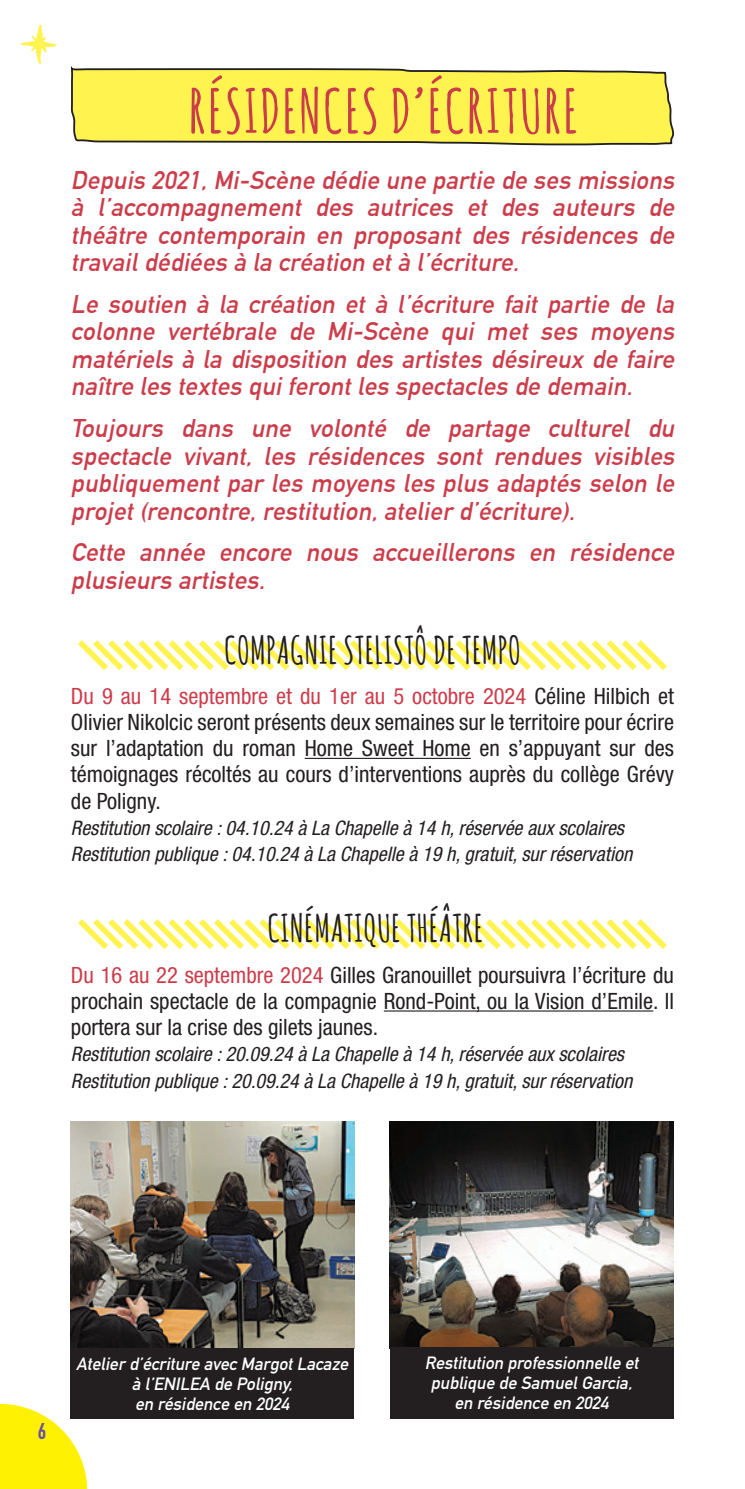
<style>
.page{position:relative;width:745px;height:1489px;background:#fff}
.page>*{position:absolute;margin:0;border:0;box-sizing:border-box;transform-origin:0 0}
.t1{font:700 60px "Amatic SC";letter-spacing:.03em;color:#cc3d4b}
.t2{font:700 37.5px "Amatic SC";letter-spacing:.01em;color:#231f20}
.t3{font:italic 700 25px/27.5px "DIN Alternate";letter-spacing:.01em;color:#cc3d4b;text-align:justify}
.t4{font:condensed 22.5px/26.2px "Helvetica Neue LT Std";color:#231f20;text-align:justify}
.t5{font:22.5px "DIN Engschrift Std";color:#6a51a0}
.t6{font:italic condensed 20px/26.2px "Helvetica Neue LT Std";color:#231f20}
.t7{font:italic 17.5px/20px "DIN Mittelschrift Std";color:#fff;text-align:center}
.s1{color:#cc3d4b}
</style>
<div class="page">
<svg style="left:78px;top:640px;width:589px;height:30px"></svg>
<hr style="left:304px;top:757px;width:166px;height:2px;background:#231f20">
<svg style="left:78px;top:919px;width:589px;height:30px"></svg>
<hr style="left:383px;top:1010px;width:269px;height:1px;background:#231f20">
<svg style="left:70px;top:66px;width:603px;height:80px;background:#f4e95b"></svg>
<svg style="left:21px;top:24px;width:35px;height:40px"></svg>
<img style="left:70px;top:1121px;width:284px;height:226px">
<div style="left:70px;top:1347px;width:284px;height:71px;background:#231f20"></div>
<img style="left:389px;top:1121px;width:284px;height:225px">
<div style="left:389px;top:1346px;width:284px;height:71px;background:#231f20"></div>
<svg style="left:0;top:1403px;width:87px;height:85px"></svg>
<h1 class="t1" style="left:188px;top:68px;width:391px">RÉSIDENCES D’ÉCRITURE</h1>
<p class="t3" style="left:71px;top:164px;width:610px">Depuis 2021,Mi-Scène dédie une partie de ses missions à l’accompagnement des autrices et des auteurs de théâtre contemporain en proposant des résidences de travaildédiées à la création età l’écriture.</p>
<p class="t3" style="left:71px;top:288px;width:610px">Le soutien à la création et à l’écriture fait partie de la colonne vertébrale de Mi-Scène qui met ses moyens matériels à la disposition des artistes désireux de faire naître les textes quiferontles spectacles de demain.</p>
<p class="t3" style="left:71px;top:413px;width:610px">Toujours dans une volonté de partage culturel du spectacle vivant, les résidences sont rendues visibles publiquement par les moyens les plus adaptés selon le projet(rencontre,restitution,atelierd’écriture).</p>
<p class="t3" style="left:71px;top:537px;width:610px">Cette année encore nous accueillerons en résidence plusieurs artistes.</p>
<h2 class="t2" style="left:224px;top:623px;width:298px">COMPAGNIE STELISTÔ DE TEMPO</h2>
<p class="t4" style="left:71px;top:682px;width:604px"><span class="s1">Du 9 au 14 septembre et du 1er au 5 octobre 2024</span> Céline Hilbich et Olivier Nikolcic seront présents deux semaines sur le territoire pour écrire sur l’adaptation du roman Home Sweet Home en s’appuyant sur des témoignages récoltés au cours d’interventions auprès du collège Grévy de Poligny.</p>
<p class="t6" style="left:71px;top:815px;width:562px">Restitution scolaire : 04.10.24 à La Chapelle à 14 h, réservée aux scolaires<br>Restitution publique : 04.10.24 à La Chapelle à 19 h, gratuit, sur réservation</p>
<h2 class="t2" style="left:267px;top:901px;width:217px">CINÉMATIQUE THÉÂTRE</h2>
<p class="t4" style="left:71px;top:961px;width:604px"><span class="s1">Du 16 au 22 septembre 2024</span> Gilles Granouillet poursuivra l’écriture du prochain spectacle de la compagnie Rond-Point, ou la Vision d’Emile. Il portera sur la crise des gilets jaunes.</p>
<p class="t6" style="left:71px;top:1041px;width:562px">Restitution scolaire : 20.09.24 à La Chapelle à 14 h, réservée aux scolaires<br>Restitution publique : 20.09.24 à La Chapelle à 19 h, gratuit, sur réservation</p>
<p class="t5" style="left:38px;top:1417px;width:10px">6</p>
<p class="t7" style="left:76px;top:1353px;width:277px">Atelierd’écriture avec MargotLacaze à l’ENILEA de Poligny,<br>en résidence en 2024</p>
<p class="t7" style="left:424px;top:1352px;width:219px">Restitution professionnelle et publique de SamuelGarcia, en résidence en 2024</p>
</div>
